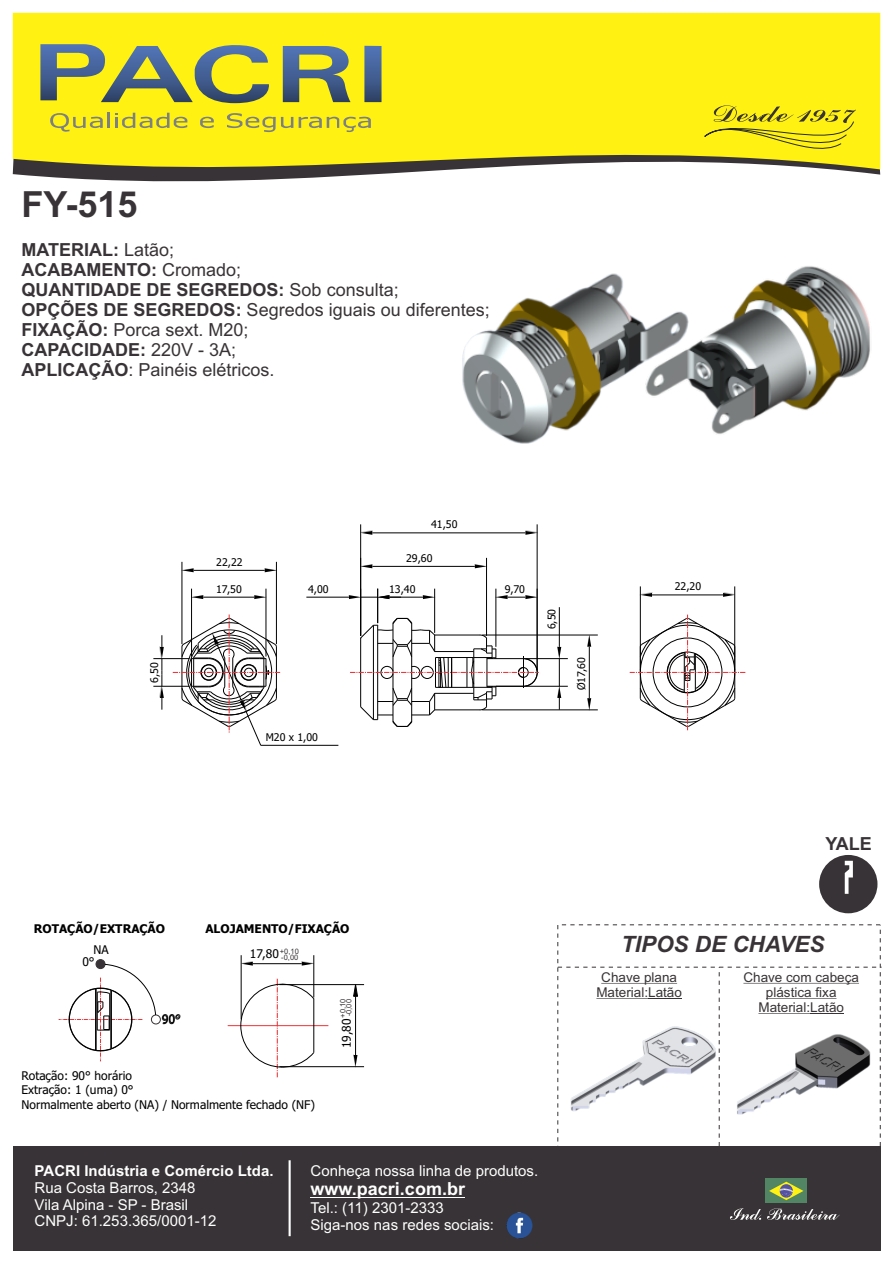
<style>
.page{position:relative;width:893px;height:1263px;background:#fff}
.page>*{position:absolute;margin:0;border:0;box-sizing:border-box;transform-origin:0 0}
.t1{font:700 36px "Arial";color:#383336}
.t2{font:italic 700 22.5px "Arial";color:#383336}
.t3{font:18px/20.1px "Arial";color:#383336}
.t4{font:700 18px "Arial";color:#fff}
.t5{font:700 18px "Arial";color:#383336}
.t6{font:15px/16.8px "Arial";color:#fff}
.t7{font:700 15px "Arial";color:#fff}
.t8{font:13.5px/15.1px "Arial";color:#383336;text-align:center}
.t9{font:12px/14.5px "Tahoma";color:#000}
.t10{font:700 12px "Tahoma";color:#000}
.t11{font:10.65px "Tahoma";color:#000}
.t12{font:7.5px/6px "Arial";color:#383336}
.s1{font-weight:700}
</style>
<div class="page">
<div style="left:13px;top:1146px;width:867px;height:104px;background:#383336"></div>
<svg style="left:13px;top:13px;width:867px;height:169px;fill:#fff212"></svg>
<svg style="left:689px;top:105px;width:167px;height:59px"></svg>
<svg style="left:40px;top:44px;width:230px;height:59px"></svg>
<svg style="left:283px;top:46px;width:68px;height:56px"></svg>
<div style="left:364px;top:46px;width:18px;height:56px;background:linear-gradient(to bottom,#5478bc,#304569)"></div>
<svg style="left:50px;top:113px;width:137px;height:19px"></svg>
<svg style="left:200px;top:117px;width:14px;height:11px"></svg>
<svg style="left:299px;top:117px;width:72px;height:15px"></svg>
<svg style="left:227px;top:113px;width:66px;height:19px"></svg>
<div style="left:765px;top:1179px;width:42px;height:24px;background:#528563"></div>
<svg style="left:769px;top:1182px;width:34px;height:18px"></svg>
<svg style="left:730px;top:1208px;width:110px;height:12px"></svg>
<img style="left:506px;top:1212px;width:27px;height:27px">
<hr style="left:311px;top:1197px;width:154px;height:1px;background:#fff">
<hr style="left:289px;top:1160px;width:2px;height:76px;background:#fff">
<svg style="left:558px;top:925px;width:324px;height:83px"></svg>
<div style="left:96px;top:959px;width:9px;height:10px;background:#383336;border:1px solid #383336;border-radius:50%"></div>
<div style="left:151px;top:1015px;width:10px;height:9px;border:1px solid #383336;border-radius:50%"></div>
<svg style="left:59px;top:964px;width:97px;height:97px"></svg>
<hr style="left:734px;top:586px;width:1px;height:84px;background:#000">
<hr style="left:640px;top:586px;width:1px;height:84px;background:#000">
<hr style="left:652px;top:595px;width:71px;height:1px;background:#000">
<svg style="left:723px;top:593px;width:12px;height:4px"></svg>
<hr style="left:360px;top:524px;width:1px;height:112px;background:#000">
<hr style="left:537px;top:524px;width:1px;height:146px;background:#000">
<hr style="left:372px;top:533px;width:153px;height:1px;background:#000">
<svg style="left:361px;top:531px;width:11px;height:4px"></svg>
<hr style="left:306px;top:597px;width:43px;height:1px;background:#000">
<hr style="left:377px;top:589px;width:1px;height:34px;background:#000">
<hr style="left:434px;top:589px;width:1px;height:44px;background:#000">
<hr style="left:389px;top:597px;width:34px;height:1px;background:#000">
<hr style="left:486px;top:558px;width:1px;height:78px;background:#000">
<hr style="left:372px;top:566px;width:103px;height:1px;background:#000">
<svg style="left:361px;top:564px;width:11px;height:4px"></svg>
<hr style="left:191px;top:589px;width:1px;height:67px;background:#000">
<hr style="left:266px;top:589px;width:1px;height:67px;background:#000">
<hr style="left:203px;top:597px;width:51px;height:1px;background:#000">
<svg style="left:192px;top:595px;width:11px;height:4px"></svg>
<hr style="left:153px;top:658px;width:36px;height:1px;background:#000">
<hr style="left:153px;top:686px;width:36px;height:1px;background:#000">
<hr style="left:525px;top:658px;width:43px;height:1px;background:#000">
<hr style="left:525px;top:686px;width:43px;height:1px;background:#000">
<hr style="left:559px;top:607px;width:1px;height:40px;background:#000">
<hr style="left:182px;top:562px;width:1px;height:82px;background:#000">
<hr style="left:276px;top:562px;width:1px;height:82px;background:#000">
<hr style="left:194px;top:570px;width:71px;height:1px;background:#000">
<svg style="left:182px;top:568px;width:12px;height:4px"></svg>
<hr style="left:482px;top:635px;width:116px;height:1px;background:#000">
<hr style="left:482px;top:710px;width:116px;height:1px;background:#000">
<hr style="left:589px;top:647px;width:1px;height:51px;background:#000">
<svg style="left:587px;top:635px;width:4px;height:12px"></svg>
<hr style="left:261px;top:745px;width:77px;height:1px;background:#000">
<hr style="left:496px;top:589px;width:1px;height:58px;background:#000">
<svg style="left:640px;top:593px;width:12px;height:4px"></svg>
<svg style="left:525px;top:531px;width:13px;height:4px"></svg>
<svg style="left:349px;top:595px;width:52px;height:4px"></svg>
<svg style="left:423px;top:595px;width:12px;height:4px"></svg>
<svg style="left:475px;top:564px;width:11px;height:4px"></svg>
<svg style="left:254px;top:595px;width:12px;height:4px"></svg>
<svg style="left:160px;top:635px;width:4px;height:75px"></svg>
<svg style="left:557px;top:647px;width:4px;height:63px"></svg>
<svg style="left:265px;top:568px;width:12px;height:4px"></svg>
<svg style="left:587px;top:698px;width:4px;height:12px"></svg>
<svg style="left:495px;top:595px;width:42px;height:4px"></svg>
<svg style="left:630px;top:615px;width:115px;height:115px"></svg>
<svg style="left:172px;top:614px;width:108px;height:132px"></svg>
<svg style="left:350px;top:618px;width:189px;height:109px"></svg>
<img style="left:557px;top:1000px;width:180px;height:146px">
<img style="left:704px;top:1008px;width:177px;height:144px">
<img style="left:537px;top:266px;width:334px;height:261px">
<img style="left:462px;top:266px;width:335px;height:250px">
<hr style="left:241px;top:955px;width:1px;height:64px;background:#000">
<hr style="left:314px;top:955px;width:1px;height:42px;background:#000">
<hr style="left:253px;top:963px;width:49px;height:1px;background:#000">
<svg style="left:241px;top:962px;width:12px;height:4px"></svg>
<hr style="left:279px;top:984px;width:85px;height:1px;background:#000">
<hr style="left:279px;top:1066px;width:85px;height:1px;background:#000">
<hr style="left:355px;top:996px;width:1px;height:59px;background:#000">
<svg style="left:353px;top:984px;width:5px;height:13px"></svg>
<svg style="left:302px;top:962px;width:12px;height:4px"></svg>
<svg style="left:354px;top:1055px;width:3px;height:12px"></svg>
<hr style="left:228px;top:1025px;width:100px;height:1px;background:#ed3338">
<svg style="left:240px;top:979px;width:74px;height:98px"></svg>
<hr style="left:314px;top:999px;width:1px;height:53px;background:#000">
<svg style="left:819px;top:855px;width:58px;height:58px"></svg>
<h1 class="t1" style="left:22px;top:191px;width:118px">FY-515</h1>
<p class="t3" style="left:22px;top:241px;width:470px"><span class="s1">MATERIAL:</span> Latão;<br><span class="s1">ACABAMENTO:</span> Cromado;<br><span class="s1">QUANTIDADE DE SEGREDOS:</span> Sob consulta;<br><span class="s1">OPÇÕES DE SEGREDOS:</span> Segredos iguais ou diferentes;<br><span class="s1">FIXAÇÃO:</span> Porca sext. M20;<br><span class="s1">CAPACIDADE:</span> 220V - 3A;<br><span class="s1">APLICAÇÃO</span>: Painéis elétricos.</p>
<p class="t11" style="left:150px;top:683px;width:22px;rotate:-90deg">6,50</p>
<p class="t11" style="left:216px;top:558px;width:28px">22,22</p>
<p class="t11" style="left:216px;top:585px;width:27px">17,50</p>
<p class="t11" style="left:431px;top:520px;width:28px">41,50</p>
<p class="t11" style="left:406px;top:554px;width:28px">29,60</p>
<p class="t11" style="left:308px;top:584px;width:22px">4,00</p>
<p class="t11" style="left:389px;top:584px;width:28px">13,40</p>
<p class="t11" style="left:266px;top:733px;width:54px">M20 x 1,00</p>
<p class="t11" style="left:505px;top:585px;width:22px">9,70</p>
<p class="t11" style="left:547px;top:629px;width:22px;rotate:-90deg">6,50</p>
<p class="t11" style="left:577px;top:690px;width:35px;rotate:-90deg">Ø17,60</p>
<p class="t11" style="left:675px;top:582px;width:28px">22,20</p>
<p class="t10" style="left:34px;top:924px;width:133px">ROTAÇÃO/EXTRAÇÃO</p>
<p class="t9" style="left:94px;top:943px;width:17px">NA</p>
<p class="t9" style="left:82px;top:956px;width:14px">0°</p>
<p class="t9" style="left:162px;top:1013px;width:20px">90°</p>
<p class="t10" style="left:205px;top:924px;width:146px">ALOJAMENTO/FIXAÇÃO</p>
<p class="t12" style="left:280px;top:949px;width:20px">+0,10 -0,00</p>
<p class="t9" style="left:340px;top:1048px;width:51px;rotate:-90deg">19,80<sup>+0,10</sup></p>
<p class="t9" style="left:250px;top:947px;width:30px">17,80</p>
<p class="t12" style="left:347px;top:1016px;width:19px;rotate:-90deg">-0,00</p>
<p class="t9" style="left:22px;top:1069px;width:295px">Rotação: 90° horário<br>Extração: 1 (uma) 0°<br>Normalmente aberto (NA) / Normalmente fechado (NF)</p>
<p class="t7" style="left:35px;top:1165px;width:240px">PACRI Indústria e Comércio Ltda.</p>
<p class="t6" style="left:35px;top:1180px;width:183px">Rua Costa Barros, 2348<br>Vila Alpina - SP - Brasil<br>CNPJ: 61.253.365/0001-12</p>
<p class="t6" style="left:311px;top:1164px;width:229px">Conheça nossa linha de produtos.</p>
<p class="t4" style="left:311px;top:1182px;width:156px">www.pacri.com.br</p>
<p class="t6" style="left:311px;top:1200px;width:185px">Tel.: (11) 2301-2333<br>Siga-nos nas redes sociais:</p>
<p class="t5" style="left:825px;top:837px;width:48px">YALE</p>
<p class="t2" style="left:621px;top:936px;width:205px">TIPOS DE CHAVES</p>
<p class="t8" style="left:596px;top:971px;width:87px">Chave plana<br>Material:Latão</p>
<p class="t8" style="left:743px;top:970px;width:117px">Chave com cabeça plástica fixa<br>Material:Latão</p>
</div>
